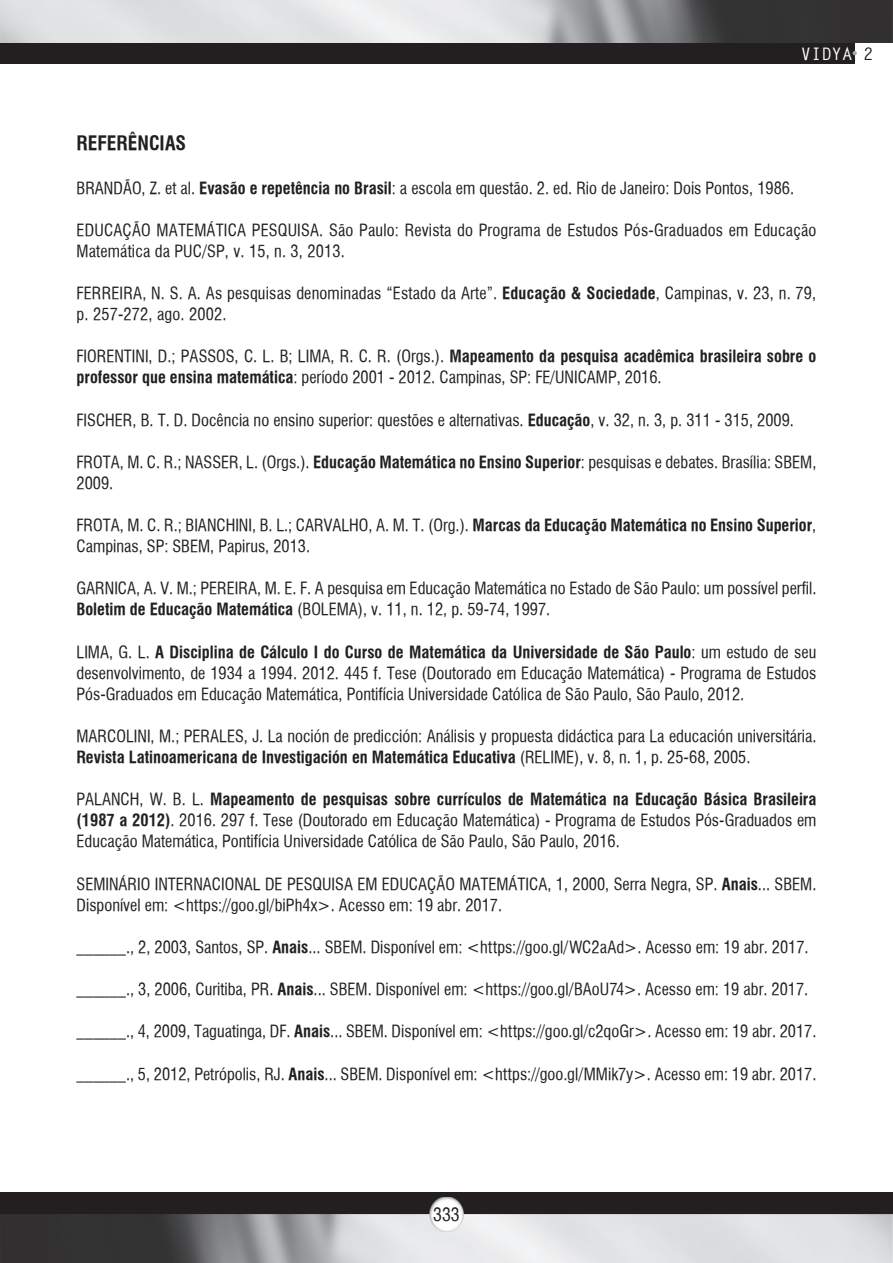
<style>
.page{position:relative;width:893px;height:1263px;background:#fff}
.page>*{position:absolute;margin:0;border:0;box-sizing:border-box;transform-origin:0 0}
.t1{font:700 condensed 19.5px "Halvett";color:#231f20}
.t2{font:18px "Halvett Condensed";color:#231f20}
.t3{font:700 17.25px "Letter Gothic Std";color:#fff}
.t4{font:16.5px/21px "Halvett Condensed";color:#231f20}
.t5{font:700 condensed 16.5px "Halvett";color:#231f20}
.s1{color:#231f20}
.s2{font-family:"Halvett";font-weight:700;font-stretch:condensed}
.s3{font-family:"Halvett Condensed";font-weight:400;font-stretch:normal}
</style>
<div class="page">
<div style="left:0;top:0;width:855px;height:64px;background:#231f20"></div>
<img style="left:0;top:0;width:893px;height:43px">
<svg style="left:853px;top:51px;width:4px;height:4px"></svg>
<div style="left:0;top:1193px;width:893px;height:70px;background:#231f20"></div>
<img style="left:0;top:1214px;width:893px;height:49px">
<img style="left:429px;top:1197px;width:34px;height:34px">
<p class="t3" style="left:801px;top:43px;width:74px">VIDYA <span class="s1">2</span></p>
<p class="t1" style="left:77px;top:131px;width:111px">REFERÊNCIAS</p>
<p class="t4" style="left:77px;top:177px;width:719px">BRANDÃO, Z. et al. <span class="s2">Evasão e repetência no Brasil</span>: a escola em questão. 2. ed. Rio de Janeiro: Dois Pontos, 1986.</p>
<p class="t4" style="left:77px;top:219px;width:741px">EDUCAÇÃO MATEMÁTICA PESQUISA. São Paulo: Revista do Programa de Estudos Pós-Graduados em Educação<br>Matemática da PUC/SP, v. 15, n. 3, 2013.</p>
<p class="t4" style="left:77px;top:283px;width:741px">FERREIRA, N. S. A. As pesquisas denominadas “Estado da Arte”. <span class="s2">Educação &amp; Sociedade</span>, Campinas, v. 23, n. 79, p. 257-272, ago. 2002.</p>
<p class="t4" style="left:77px;top:346px;width:741px">FIORENTINI, D.; PASSOS, C. L. B; LIMA, R. C. R. (Orgs.). <span class="s2">Mapeamento da pesquisa acadêmica brasileira sobre o professor que ensina matemática</span>: período 2001 - 2012. Campinas, SP: FE/UNICAMP, 2016.</p>
<p class="t4" style="left:77px;top:409px;width:719px">FISCHER, B. T. D. Docência no ensino superior: questões e alternativas. <span class="s2">Educação</span>, v. 32, n. 3, p. 311 - 315, 2009.</p>
<p class="t4" style="left:77px;top:451px;width:741px">FROTA, M. C. R.; NASSER, L. (Orgs.). <span class="s2">Educação Matemática no Ensino Superior</span>: pesquisas e debates. Brasília: SBEM,<br>2009.</p>
<p class="t4" style="left:77px;top:515px;width:741px">FROTA, M. C. R.; BIANCHINI, B. L.; CARVALHO, A. M. T. (Org.). <span class="s2">Marcas da Educação Matemática no Ensino Superior</span>,<br>Campinas, SP: SBEM, Papirus, 2013.</p>
<p class="t4" style="left:77px;top:578px;width:741px">GARNICA, A. V. M.; PEREIRA, M. E. F. A pesquisa em Educação Matemática no Estado de São Paulo: um possível perfil.<br><span class="s2">Boletim de Educação Matemática</span> (BOLEMA), v. 11, n. 12, p. 59-74, 1997.</p>
<p class="t5" style="left:77px;top:642px;width:741px"><span class="s3">LIMA, G. L.</span> A Disciplina de Cálculo I do Curso de Matemática da Universidade de São Paulo<span class="s3">: um estudo de seu</span></p>
<p class="t4" style="left:77px;top:662px;width:741px">desenvolvimento, de 1934 a 1994. 2012. 445 f. Tese (Doutorado em Educação Matemática) - Programa de Estudos<br>Pós-Graduados em Educação Matemática, Pontifícia Universidade Católica de São Paulo, São Paulo, 2012.</p>
<p class="t4" style="left:77px;top:725px;width:741px">MARCOLINI, M.; PERALES, J. La noción de predicción: Análisis y propuesta didáctica para La educación universitária.</p>
<p class="t5" style="left:77px;top:747px;width:675px">Revista Latinoamericana de Investigación en Matemática Educativa <span class="s3">(RELIME), v. 8, n. 1, p. 25-68, 2005.</span></p>
<p class="t5" style="left:77px;top:789px;width:741px"><span class="s3">PALANCH, W. B. L.</span> Mapeamento de pesquisas sobre currículos de Matemática na Educação Básica Brasileira</p>
<p class="t4" style="left:77px;top:810px;width:741px"><span class="s2">(1987 a 2012)</span>. 2016. 297 f. Tese (Doutorado em Educação Matemática) - Programa de Estudos Pós-Graduados em<br>Educação Matemática, Pontifícia Universidade Católica de São Paulo, São Paulo, 2016.</p>
<p class="t4" style="left:77px;top:873px;width:741px">SEMINÁRIO INTERNACIONAL DE PESQUISA EM EDUCAÇÃO MATEMÁTICA, 1, 2000, Serra Negra, SP. <span class="s2">Anais</span>... SBEM.<br>Disponível em: &lt;https://goo.gl/biPh4x&gt;. Acesso em: 19 abr. 2017.</p>
<p class="t4" style="left:77px;top:936px;width:734px">______., 2, 2003, Santos, SP. <span class="s2">Anais</span>... SBEM. Disponível em: &lt;https://goo.gl/WC2aAd&gt;. Acesso em: 19 abr. 2017.</p>
<p class="t4" style="left:77px;top:978px;width:733px">______., 3, 2006, Curitiba, PR. <span class="s2">Anais</span>... SBEM. Disponível em: &lt;https://goo.gl/BAoU74&gt;. Acesso em: 19 abr. 2017.</p>
<p class="t4" style="left:77px;top:1021px;width:741px">______., 4, 2009, Taguatinga, DF. <span class="s2">Anais</span>... SBEM. Disponível em: &lt;https://goo.gl/c2qoGr&gt;. Acesso em: 19 abr. 2017.</p>
<p class="t4" style="left:77px;top:1063px;width:741px">______., 5, 2012, Petrópolis, RJ. <span class="s2">Anais</span>... SBEM. Disponível em: &lt;https://goo.gl/MMik7y&gt;. Acesso em: 19 abr. 2017.</p>
<p class="t2" style="left:433px;top:1204px;width:28px">333</p>
</div>
